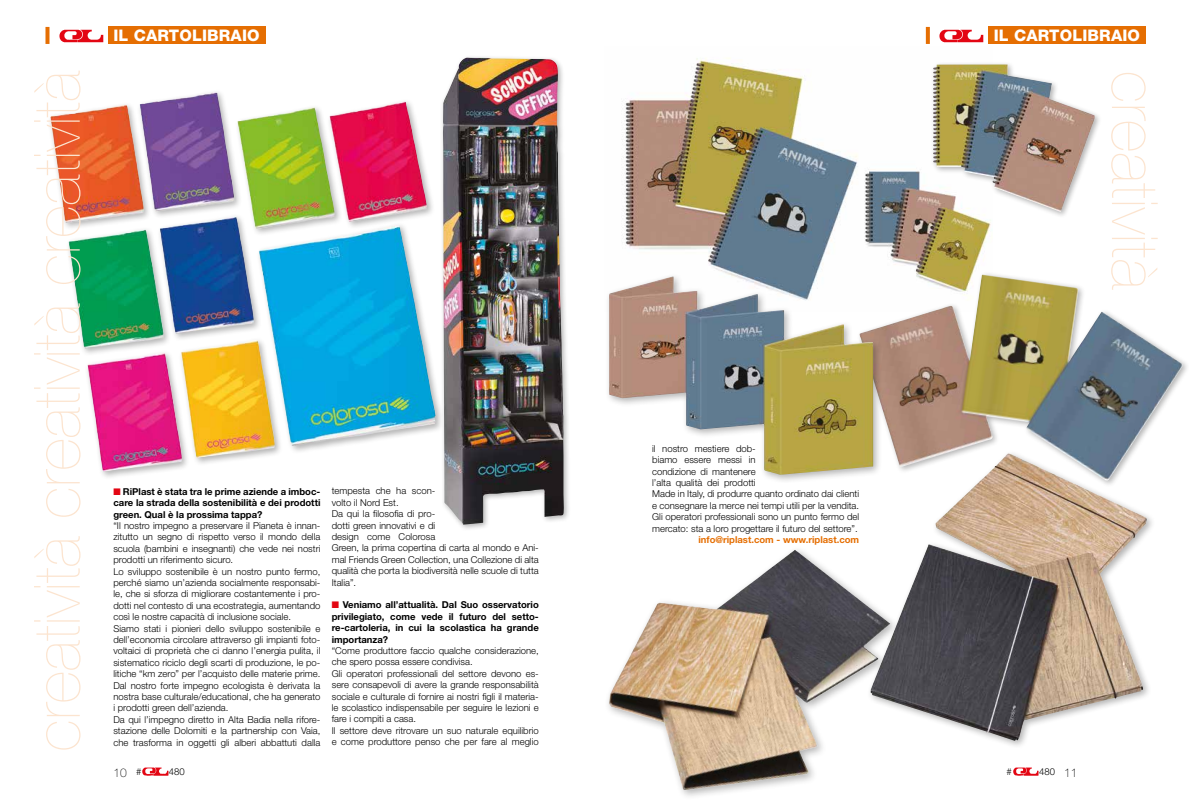
<style>
.page{position:relative;width:1191px;height:808px;background:#fff}
.page>*{position:absolute;margin:0;border:0;box-sizing:border-box;transform-origin:0 0}
.t1{font:200 64px "Helvetica Neue LT Std";color:#fce4cf}
.t2{font:800 16px "Helvetica Neue LT Std";letter-spacing:.01em;color:#fff}
.t3{font:100 12px "Helvetica Neue";color:#000}
.t4{font:300 9.5px/11.4px "Helvetica Neue LT Std";color:#000}
.t5{font:700 9.5px/11.4px "Helvetica Neue LT Std";color:#000;text-align:justify}
.t6{font:700 9.5px "Helvetica Neue LT Std";color:#e56e02}
.s1{color:#e30613}
.s2{font-family:"Helvetica Neue";font-weight:100;font-size:12px}
</style>
<div class="page">
<img style="left:143px;top:768px;width:26px;height:7px">
<img style="left:1013px;top:768px;width:26px;height:7px">
<img style="left:621px;top:58px;width:370px;height:214px">
<div style="left:108px;top:27px;width:157px;height:17px;background:#e56e02"></div>
<img style="left:60px;top:29px;width:44px;height:13px">
<svg style="left:45px;top:27px;width:4px;height:17px"></svg>
<div style="left:988px;top:27px;width:157px;height:17px;background:#e56e02"></div>
<img style="left:940px;top:29px;width:44px;height:13px">
<svg style="left:926px;top:27px;width:4px;height:17px"></svg>
<div style="left:856px;top:271px;width:334px;height:217px;background:#000;opacity:.3"></div>
<img style="left:882px;top:275px;width:300px;height:207px">
<div style="left:605px;top:272px;width:277px;height:212px;background:#000;opacity:.3"></div>
<img style="left:608px;top:276px;width:265px;height:199px">
<div style="left:439px;top:54px;width:132px;height:478px;background:#000;opacity:.3"></div>
<img style="left:442px;top:57px;width:122px;height:468px">
<div style="left:47px;top:88px;width:397px;height:392px;background:#000;opacity:.3"></div>
<img style="left:50px;top:92px;width:377px;height:137px">
<div style="left:866px;top:450px;width:289px;height:299px;background:#000;opacity:.3"></div>
<img style="left:870px;top:453px;width:276px;height:288px">
<div style="left:604px;top:546px;width:296px;height:255px;background:#000;opacity:.3"></div>
<img style="left:609px;top:551px;width:248px;height:240px">
<div style="left:930px;top:61px;width:172px;height:158px;background:#000;opacity:.3"></div>
<img style="left:932px;top:65px;width:162px;height:147px">
<h1 class="t1" style="left:20px;top:751px;width:682px;rotate:-90deg">creatività creatività creatività</h1>
<h2 class="t2" style="left:113px;top:26px;width:148px">IL CARTOLIBRAIO</h2>
<h2 class="t2" style="left:993px;top:26px;width:148px">IL CARTOLIBRAIO</h2>
<h1 class="t1" style="left:1171px;top:71px;width:220px;rotate:90deg">creatività</h1>
<p class="t5" style="left:113px;top:485px;width:208px"><span class="s1">■</span> RiPlast è stata tra le prime aziende a imboc&shy;care la strada della sostenibilità e dei prodotti green. Qual è la prossima tappa?</p>
<p class="t4" style="left:113px;top:520px;width:208px">“Il nostro impegno a preservare il Pianeta è innan&shy;zitutto un segno di rispetto verso il mondo della scuola (bambini e insegnanti) che vede nei nostri prodotti un riferimento sicuro.<br>Lo sviluppo sostenibile è un nostro punto fermo, perché siamo un’azienda socialmente responsabi&shy;le, che si sforza di migliorare costantemente i pro&shy;dotti nel contesto di una ecostrategia, aumentando così le nostre capacità di inclusione sociale.<br>Siamo stati i pionieri dello sviluppo sostenibile e dell’economia circolare attraverso gli impianti foto&shy;voltaici di proprietà che ci danno l’energia pulita, il sistematico riciclo degli scarti di produzione, le po&shy;litiche “km zero” per l’acquisto delle materie prime.<br>Dal nostro forte impegno ecologista è derivata la nostra base culturale/educational, che ha generato i prodotti green dell’azienda.<br>Da qui l’impegno diretto in Alta Badia nella rifore&shy;stazione delle Dolomiti e la partnership con Vaia, che trasforma in oggetti gli alberi abbattuti dalla</p>
<p class="t4" style="left:332px;top:485px;width:208px">tempesta che ha scon-<br>volto il Nord Est.<br>Da qui la filosofia di pro-<br>dotti green innovativi e di<br>design come Colorosa<br>Green, la prima copertina di carta al mondo e Ani&shy;mal Friends Green Collection, una Collezione di alta qualità che porta la biodiversità nelle scuole di tutta<br>Italia”.</p>
<p class="t5" style="left:332px;top:599px;width:208px"><span class="s1">■</span> Veniamo all’attualità. Dal Suo osservatorio privilegiato, come vede il futuro del setto&shy;re-cartoleria, in cui la scolastica ha grande importanza?</p>
<p class="t4" style="left:332px;top:645px;width:208px">“Come produttore faccio qualche considerazione, che spero possa essere condivisa.<br>Gli operatori professionali del settore devono es&shy;sere consapevoli di avere la grande responsabilità sociale e culturale di fornire ai nostri figli il materia&shy;le scolastico indispensabile per seguire le lezioni e fare i compiti a casa.<br>Il settore deve ritrovare un suo naturale equilibrio e come produttore penso che per fare al meglio</p>
<p class="t4" style="left:652px;top:443px;width:208px">il nostro mestiere dob-<br>biamo essere messi in<br>condizione di mantenere<br>l’alta qualità dei prodotti<br>Made in Italy, di produrre quanto ordinato dai clienti e consegnare la merce nei tempi utili per la vendita.<br>Gli operatori professionali sono un punto fermo del mercato: sta a loro progettare il futuro del settore”.</p>
<p class="t6" style="left:698px;top:534px;width:162px">info@riplast.com - www.riplast.com</p>
<p class="t3" style="left:113px;top:765px;width:29px">10 <sup>#</sup></p>
<p class="t4" style="left:169px;top:765px;width:17px">480</p>
<p class="t4" style="left:1006px;top:765px;width:7px">#</p>
<p class="t4" style="left:1039px;top:765px;width:40px">480 <span class="s2">11</span></p>
</div>
